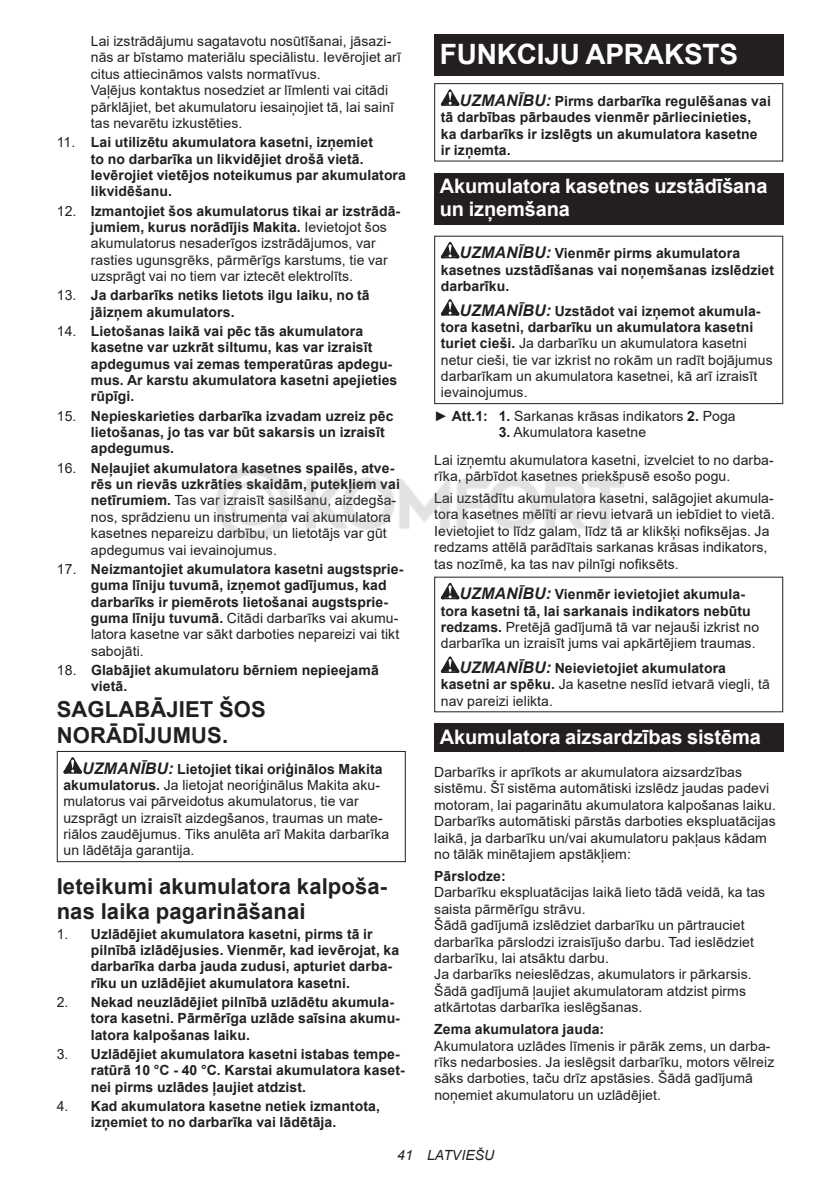
<style>
.page{position:relative;width:840px;height:1191px;background:#fff}
.page>*{position:absolute;margin:0;border:0;box-sizing:border-box;transform-origin:0 0}
.t1{font:700 28px "Arial";letter-spacing:-.01em;color:#fff}
.t2{font:700 22px/25.8px "Arial";letter-spacing:.005em;color:#231f20}
.t3{font:700 20px/23.4px "Arial";letter-spacing:-.01em;color:#fff}
.t4{font:14px/16.4px "Arial";letter-spacing:.005em;color:#231f20}
.t5{font:700 14px/16.4px "Arial";letter-spacing:.005em;color:#231f20}
.t6{font:italic 14px "Arial";letter-spacing:.005em;color:#231f20}
.s1{font-weight:400}
.s2{font-weight:700}
.s3{font-weight:700;font-style:italic;font-size:16px}
.s4{font-style:italic;font-size:16px}
</style>
<div class="page">
<svg style="left:63px;top:757px;width:19px;height:16px"></svg>
<div style="left:57px;top:751px;width:348px;height:111px;border:1px solid #231f20"></div>
<div style="left:434px;top:34px;width:348px;height:41px;background:#231f20"></div>
<svg style="left:440px;top:89px;width:19px;height:17px"></svg>
<div style="left:434px;top:83px;width:348px;height:79px;border:1px solid #231f20"></div>
<div style="left:434px;top:173px;width:348px;height:52px;background:#231f20"></div>
<svg style="left:440px;top:242px;width:19px;height:16px"></svg>
<svg style="left:440px;top:299px;width:19px;height:16px"></svg>
<div style="left:434px;top:236px;width:348px;height:168px;border:1px solid #231f20"></div>
<svg style="left:440px;top:583px;width:19px;height:16px"></svg>
<svg style="left:440px;top:656px;width:19px;height:17px"></svg>
<div style="left:434px;top:723px;width:348px;height:29px;background:#231f20"></div>
<img style="left:216px;top:467px;width:409px;height:73px">
<p class="t4" style="left:91px;top:33px;width:311px">Lai izstrādājumu sagatavotu nosūtīšanai, jāsazi&shy;nās ar bīstamo materiālu speciālistu. Ievērojiet arī citus attiecināmos valsts normatīvus.<br>Vaļējus kontaktus nosedziet ar līmlenti vai citādi pārklājiet, bet akumulatoru iesaiņojiet tā, lai sainī tas nevarētu izkustēties.</p>
<p class="t5" style="left:91px;top:134px;width:316px;text-indent:-34px"><span class="s1">11.</span> Lai utilizētu akumulatora kasetni, izņemiet<br>to no darbarīka un likvidējiet drošā vietā.<br>Ievērojiet vietējos noteikumus par akumulatora likvidēšanu.</p>
<p class="t4" style="left:91px;top:204px;width:311px;text-indent:-34px">12. <span class="s2">Izmantojiet šos akumulatorus tikai ar izstrādā&shy;jumiem, kurus norādījis Makita.</span> Ievietojot šos akumulatorus nesaderīgos izstrādājumos, var rasties ugunsgrēks, pārmērīgs karstums, tie var uzsprāgt vai no tiem var iztecēt elektrolīts.</p>
<p class="t5" style="left:91px;top:287px;width:280px;text-indent:-34px"><span class="s1">13.</span> Ja darbarīks netiks lietots ilgu laiku, no tā jāizņem akumulators.</p>
<p class="t5" style="left:91px;top:323px;width:308px;text-indent:-34px"><span class="s1">14.</span> Lietošanas laikā vai pēc tās akumulatora kasetne var uzkrāt siltumu, kas var izraisīt apdegumus vai zemas temperatūras apdegu&shy;mus. Ar karstu akumulatora kasetni apejieties rūpīgi.</p>
<p class="t5" style="left:91px;top:408px;width:304px;text-indent:-34px"><span class="s1">15.</span> Nepieskarieties darbarīka izvadam uzreiz pēc lietošanas, jo tas var būt sakarsis un izraisīt apdegumus.</p>
<p class="t4" style="left:91px;top:461px;width:310px;text-indent:-34px">16. <span class="s2">Neļaujiet akumulatora kasetnes spailēs, atve&shy;rēs un rievās uzkrāties skaidām, putekļiem vai netīrumiem.</span> Tas var izraisīt sasilšanu, aizdegša&shy;nos, sprādzienu un instrumenta vai akumulatora kasetnes nepareizu darbību, un lietotājs var gūt apdegumus vai ievainojumus.</p>
<p class="t5" style="left:91px;top:562px;width:314px;text-indent:-34px"><span class="s1">17.</span> Neizmantojiet akumulatora kasetni augstsprie&shy;guma līniju tuvumā, izņemot gadījumus, kad darbarīks ir piemērots lietošanai augstsprie&shy;guma līniju tuvumā. <span class="s1">Citādi darbarīks vai akumu&shy;latora kasetne var sākt darboties nepareizi vai tikt sabojāti.</span></p>
<p class="t5" style="left:91px;top:662px;width:289px;text-indent:-34px"><span class="s1">18.</span> Glabājiet akumulatoru bērniem nepieejamā vietā.</p>
<h2 class="t2" style="left:57px;top:697px;width:210px">SAGLABĀJIET ŠOS<br>NORĀDĪJUMUS.</h2>
<p class="t4" style="left:63px;top:760px;width:327px;text-indent:19px"><span class="s3">UZMANĪBU:</span> <span class="s2">Lietojiet tikai oriģinālos Makita akumulatorus.</span> Ja lietojat neoriģinālus Makita aku&shy;mulatorus vai pārveidotus akumulatorus, tie var uzsprāgt un izraisīt aizdegšanos, traumas un mate&shy;riālos zaudējumus. Tiks anulēta arī Makita darbarīka un lādētāja garantija.</p>
<h2 class="t2" style="left:57px;top:873px;width:332px">Ieteikumi akumulatora kalpoša&shy;nas laika pagarināšanai</h2>
<p class="t5" style="left:91px;top:925px;width:310px;text-indent:-34px"><span class="s1">1.</span> Uzlādējiet akumulatora kasetni, pirms tā ir pilnībā izlādējusies. Vienmēr, kad ievērojat, ka darbarīka darba jauda zudusi, apturiet darba&shy;rīku un uzlādējiet akumulatora kasetni.</p>
<p class="t5" style="left:91px;top:994px;width:310px;text-indent:-34px"><span class="s1">2.</span> Nekad neuzlādējiet pilnībā uzlādētu akumula&shy;tora kasetni. Pārmērīga uzlāde saīsina akumu&shy;latora kalpošanas laiku.</p>
<p class="t5" style="left:91px;top:1046px;width:315px;text-indent:-34px"><span class="s1">3.</span> Uzlādējiet akumulatora kasetni istabas tempe&shy;ratūrā 10 °C - 40 °C. Karstai akumulatora kaset&shy;nei pirms uzlādes ļaujiet atdzist.</p>
<p class="t5" style="left:91px;top:1099px;width:290px;text-indent:-34px"><span class="s1">4.</span> Kad akumulatora kasetne netiek izmantota, izņemiet to no darbarīka vai lādētāja.</p>
<h1 class="t1" style="left:439px;top:43px;width:299px">FUNKCIJU APRAKSTS</h1>
<p class="t5" style="left:440px;top:93px;width:331px;text-indent:19px"><span class="s4">UZMANĪBU:</span> Pirms darbarīka regulēšanas vai tā darbības pārbaudes vienmēr pārliecinieties,<br>ka darbarīks ir izslēgts un akumulatora kasetne<br>ir izņemta.</p>
<h3 class="t3" style="left:439px;top:174px;width:329px">Akumulatora kasetnes uzstādīšana un izņemšana</h3>
<p class="t5" style="left:440px;top:245px;width:334px;text-indent:19px"><span class="s4">UZMANĪBU:</span> Vienmēr pirms akumulatora kasetnes uzstādīšanas vai noņemšanas izslēdziet darbarīku.</p>
<p class="t4" style="left:440px;top:302px;width:333px;text-indent:19px"><span class="s3">UZMANĪBU:</span> <span class="s2">Uzstādot vai izņemot akumula&shy;tora kasetni, darbarīku un akumulatora kasetni turiet cieši.</span> Ja darbarīku un akumulatora kasetni netur cieši, tie var izkrist no rokām un radīt bojājumus darbarīkam un akumulatora kasetnei, kā arī izraisīt ievainojumus.</p>
<p class="t4" style="left:434px;top:407px;width:303px">► <span class="s2">Att.1: 1.</span> Sarkanas krāsas indikators <span class="s2">2.</span> Poga</p>
<p class="t4" style="left:434px;top:419px;width:341px;line-height:27.8px;text-indent:64px"><span class="s2">3.</span> Akumulatora kasetne<br>Lai izņemtu akumulatora kasetni, izvelciet to no darba-</p>
<p class="t4" style="left:434px;top:465px;width:341px;line-height:22px">rīka, pārbīdot kasetnes priekšpusē esošo pogu.<br>Lai uzstādītu akumulatora kasetni, salāgojiet akumula-</p>
<p class="t4" style="left:434px;top:506px;width:342px">tora kasetnes mēlīti ar rievu ietvarā un iebīdiet to vietā.<br>Ievietojiet to līdz galam, līdz tā ar klikšķi nofiksējas. Ja redzams attēlā parādītais sarkanas krāsas indikators, tas nozīmē, ka tas nav pilnīgi nofiksēts.</p>
<p class="t4" style="left:440px;top:586px;width:319px;text-align:center"><span class="s3">UZMANĪBU:</span> <span class="s2">Vienmēr ievietojiet akumula-<br>tora kasetni tā, lai sarkanais indikators nebūtu redzams.</span> Pretējā gadījumā tā var nejauši izkrist no darbarīka un izraisīt jums vai apkārtējiem traumas.</p>
<p class="t4" style="left:440px;top:659px;width:330px;text-indent:19px"><span class="s3">UZMANĪBU:</span> <span class="s2">Neievietojiet akumulatora kasetni ar spēku.</span> Ja kasetne neslīd ietvarā viegli, tā nav pareizi ielikta.</p>
<h3 class="t3" style="left:439px;top:725px;width:322px">Akumulatora aizsardzības sistēma</h3>
<p class="t4" style="left:434px;top:764px;width:343px">Darbarīks ir aprīkots ar akumulatora aizsardzības sistēmu. Šī sistēma automātiski izslēdz jaudas padevi motoram, lai pagarinātu akumulatora kalpošanas laiku.<br>Darbarīks automātiski pārstās darboties ekspluatācijas laikā, ja darbarīku un/vai akumulatoru pakļaus kādam no tālāk minētajiem apstākļiem:</p>
<p class="t5" style="left:434px;top:868px;width:73px">Pārslodze:</p>
<p class="t4" style="left:434px;top:884px;width:332px">Darbarīku ekspluatācijas laikā lieto tādā veidā, ka tas saista pārmērīgu strāvu.<br>Šādā gadījumā izslēdziet darbarīku un pārtrauciet darbarīka pārslodzi izraisījušo darbu. Tad ieslēdziet darbarīku, lai atsāktu darbu.<br>Ja darbarīks neieslēdzas, akumulators ir pārkarsis.<br>Šādā gadījumā ļaujiet akumulatoram atdzist pirms atkārtotas darbarīka ieslēgšanas.</p>
<p class="t5" style="left:434px;top:1022px;width:171px">Zema akumulatora jauda:</p>
<p class="t4" style="left:434px;top:1037px;width:341px">Akumulatora uzlādes līmenis ir pārāk zems, un darba&shy;rīks nedarbosies. Ja ieslēgsit darbarīku, motors vēlreiz sāks darboties, taču drīz apstāsies. Šādā gadījumā noņemiet akumulatoru un uzlādējiet.</p>
<p class="t6" style="left:397px;top:1147px;width:99px">41 LATVIEŠU</p>
</div>
